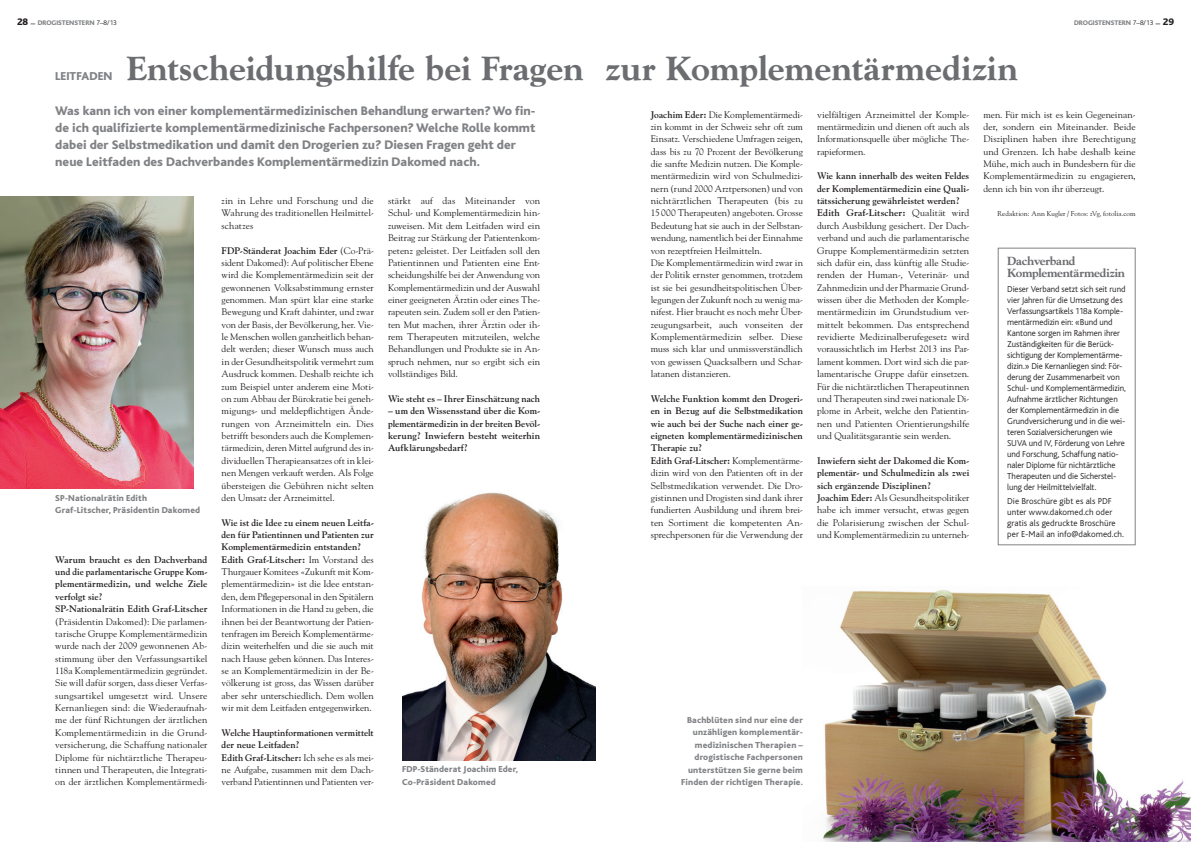
<style>
.page{position:relative;width:1191px;height:842px;background:#fff}
.page>*{position:absolute;margin:0;border:0;box-sizing:border-box;transform-origin:0 0}
.t1{font:800 34px "Goudy";color:#6c6d70}
.t2{font:800 13px/17px "Bliss";color:#808285}
.t3{font:800 12px/12px "Goudy";letter-spacing:-.025em;color:#6c6d70}
.t4{font:800 12px "Bliss";letter-spacing:.005em;color:#808285}
.t5{font:9.5px/12.4px "Goudy";color:#231f20;text-align:justify}
.t6{font:700 9.5px/12.4px "Goudy";color:#231f20}
.t7{font:300 9px/11px "Bliss";letter-spacing:-.005em;color:#231f20}
.t8{font:800 9px/12.5px "Bliss";letter-spacing:.015em;color:#808285}
.t9{font:800 7px "Bliss";color:#808285}
.t10{font:7px "Goudy";letter-spacing:.005em;color:#231f20}
.s1{font-size:10px;color:#231f20}
.s2{font-weight:300;color:#231f20}
.s3{font-weight:700}
</style>
<div class="page">
<img style="left:0;top:196px;width:193px;height:292px">
<img style="left:402px;top:492px;width:193px;height:268px">
<div style="left:997px;top:248px;width:138px;height:297px;border:1px solid #808285"></div>
<img style="left:823px;top:590px;width:368px;height:252px">
<p class="t9" style="left:17px;top:19px;width:101px"><span class="s1">28</span> <sup>_</sup> drogistenstern <span class="s2">7–8/13</span></p>
<p class="t9" style="left:1074px;top:19px;width:101px">drogistenstern <span class="s2">7–8/13</span> <sup>_</sup> <span class="s1">29</span></p>
<p class="t4" style="left:55px;top:70px;width:59px">Leitfaden</p>
<h1 class="t1" style="left:126px;top:49px;width:893px">Entscheidungshilfe bei Fragen zur Komplementärmedizin</h1>
<p class="t2" style="left:55px;top:103px;width:482px">Was kann ich von einer komplementärmedizinischen Behandlung erwarten? Wo fin&shy;de ich qualifizierte komplementärmedizinische Fachpersonen? Welche Rolle kommt dabei der Selbstmedikation und damit den Drogerien zu? Diesen Fragen geht der neue Leitfaden des Dachverbandes Komplementärmedizin Dakomed nach.</p>
<p class="t8" style="left:55px;top:492px;width:146px">SP-Nationalrätin Edith<br>Graf-Litscher, Präsidentin Dakomed</p>
<p class="t6" style="left:55px;top:553px;width:154px">Warum braucht es den Dachverband und die parlamentarische Gruppe Kom&shy;plementärmedizin, und welche Ziele verfolgt sie?<br>SP-Nationalrätin Edith Graf-Litscher</p>
<p class="t5" style="left:55px;top:615px;width:154px">(Präsidentin Dakomed): Die parlamen&shy;tarische Gruppe Komplementärmedizin wurde nach der 2009 gewonnenen Ab&shy;stimmung über den Verfassungsartikel 118a Komplementärmedizin gegründet.<br>Sie will dafür sorgen, dass dieser Verfas&shy;sungsartikel umgesetzt wird. Unsere Kernanliegen sind: die Wiederaufnah&shy;me der fünf Richtungen der ärztlichen Komplementärmedizin in die Grund&shy;versicherung, die Schaffung nationaler Diplome für nichtärztliche Therapeu&shy;tinnen und Therapeuten, die Integrati&shy;on der ärztlichen Komplementärmedi-</p>
<p class="t5" style="left:222px;top:194px;width:154px">zin in Lehre und Forschung und die Wahrung des traditionellen Heilmittel&shy;schatzes</p>
<p class="t5" style="left:222px;top:244px;width:154px"><span class="s3">FDP-Ständerat Joachim Eder</span> (Co-Prä&shy;sident Dakomed): Auf politischer Ebene wird die Komplementärmedizin seit der gewonnenen Volksabstimmung ernster genommen. Man spürt klar eine starke Bewegung und Kraft dahinter, und zwar von der Basis, der Bevölkerung, her. Vie&shy;le Menschen wollen ganzheitlich behan&shy;delt werden; dieser Wunsch muss auch in der Gesundheitspolitik vermehrt zum Ausdruck kommen. Deshalb reichte ich zum Beispiel unter anderem eine Moti&shy;on zum Abbau der Bürokratie bei geneh&shy;migungs- und meldepflichtigen Ände&shy;rungen von Arzneimitteln ein. Dies betrifft besonders auch die Komplemen&shy;tärmedizin, deren Mittel aufgrund des in&shy;dividuellen Therapieansatzes oft in klei&shy;nen Mengen verkauft werden. Als Folge übersteigen die Gebühren nicht selten den Umsatz der Arzneimittel.</p>
<p class="t5" style="left:222px;top:516px;width:154px;text-align:left"><span class="s3">Wie ist die Idee zu einem neuen Leitfa&shy;den für Patientinnen und Patienten zur Komplementärmedizin entstanden?<br>Edith Graf-Litscher:</span> Im Vorstand des Thurgauer Komitees «Zukunft mit Kom&shy;plementärmedizin» ist die Idee entstan&shy;den, dem Pflegepersonal in den Spitälern Informationen in die Hand zu geben, die ihnen bei der Beantwortung der Patien&shy;tenfragen im Bereich Komplementärme&shy;dizin weiterhelfen und die sie auch mit nach Hause geben können. Das Interes&shy;se an Komplementärmedizin in der Be&shy;völkerung ist gross, das Wissen darüber aber sehr unterschiedlich. Dem wollen wir mit dem Leitfaden entgegenwirken.</p>
<p class="t5" style="left:222px;top:726px;width:154px;text-align:left"><span class="s3">Welche Hauptinformationen vermittelt der neue Leitfaden?<br>Edith Graf-Litscher:</span> Ich sehe es als mei&shy;ne Aufgabe, zusammen mit dem Dach&shy;verband Patientinnen und Patienten ver-</p>
<p class="t5" style="left:388px;top:194px;width:154px">stärkt auf das Miteinander von Schul- und Komplementärmedizin hin&shy;zuweisen. Mit dem Leitfaden wird ein Beitrag zur Stärkung der Patientenkom&shy;petenz geleistet. Der Leitfaden soll den Patientinnen und Patienten eine Ent&shy;scheidungshilfe bei der Anwendung von Komplementärmedizin und der Auswahl einer geeigneten Ärztin oder eines The&shy;rapeuten sein. Zudem soll er den Patien&shy;ten Mut machen, ihrer Ärztin oder ih&shy;rem Therapeuten mitzuteilen, welche Behandlungen und Produkte sie in An&shy;spruch nehmen, nur so ergibt sich ein vollständiges Bild.</p>
<p class="t6" style="left:388px;top:392px;width:154px">Wie steht es – Ihrer Einschätzung nach</p>
<p class="t6" style="left:388px;top:405px;width:154px;text-align:justify">– um den Wissensstand über die Kom&shy;plementärmedizin in der breiten Bevöl&shy;kerung? Inwiefern besteht weiterhin Aufklärungsbedarf?</p>
<p class="t8" style="left:402px;top:763px;width:117px">FDP-Ständerat Joachim Eder,<br>Co-Präsident Dakomed</p>
<p class="t5" style="left:651px;top:108px;width:154px;text-align:left"><span class="s3">Joachim Eder:</span> Die Komplementärmedi&shy;zin kommt in der Schweiz sehr oft zum Einsatz. Verschiedene Umfragen zeigen, dass bis zu 70 Prozent der Bevölkerung die sanfte Medizin nutzen. Die Komple&shy;mentärmedizin wird von Schulmedizi&shy;nern (rund 2000 Arztpersonen) und von nichtärztlichen Therapeuten (bis zu 15 000 Therapeuten) angeboten. Grosse Bedeutung hat sie auch in der Selbstan&shy;wendung, namentlich bei der Einnahme von rezeptfreien Heilmitteln.<br>Die Komplementärmedizin wird zwar in der Politik ernster genommen, trotzdem ist sie bei gesundheitspolitischen Über&shy;legungen der Zukunft noch zu wenig ma&shy;nifest. Hier braucht es noch mehr Über&shy;zeugungsarbeit, auch vonseiten der Komplementärmedizin selber. Diese muss sich klar und unmissverständlich von gewissen Quacksalbern und Schar&shy;latanen distanzieren.</p>
<p class="t5" style="left:651px;top:392px;width:154px;text-align:left"><span class="s3">Welche Funktion kommt den Drogeri&shy;en in Bezug auf die Selbstmedikation wie auch bei der Suche nach einer ge&shy;eigneten komplementärmedizinischen Therapie zu?<br>Edith Graf-Litscher:</span> Komplementärme&shy;dizin wird von den Patienten oft in der Selbstmedikation verwendet. Die Dro&shy;gistinnen und Drogisten sind dank ihrer fundierten Ausbildung und ihrem brei&shy;ten Sortiment die kompetenten An&shy;sprechpersonen für die Verwendung der</p>
<p class="t5" style="left:817px;top:108px;width:154px">vielfältigen Arzneimittel der Komple&shy;mentärmedizin und dienen oft auch als Informationsquelle über mögliche The&shy;rapieformen.</p>
<p class="t5" style="left:817px;top:170px;width:154px;text-align:left"><span class="s3">Wie kann innerhalb des weiten Feldes der Komplementärmedizin eine Quali&shy;tätssicherung gewährleistet werden?<br>Edith Graf-Litscher:</span> Qualität wird durch Ausbildung gesichert. Der Dach&shy;verband und auch die parlamentarische Gruppe Komplementärmedizin setzten sich dafür ein, dass künftig alle Studie&shy;renden der Human-, Veterinär- und Zahnmedizin und der Pharmazie Grund&shy;wissen über die Methoden der Komple&shy;mentärmedizin im Grundstudium ver&shy;mittelt bekommen. Das entsprechend revidierte Medizinalberufegesetz wird voraussichtlich im Herbst 2013 ins Par&shy;lament kommen. Dort wird sich die par&shy;lamentarische Gruppe dafür einsetzen.<br>Für die nichtärztlichen Therapeutinnen und Therapeuten sind zwei nationale Di&shy;plome in Arbeit, welche den Patientin&shy;nen und Patienten Orientierungshilfe und Qualitätsgarantie sein werden.</p>
<p class="t5" style="left:817px;top:454px;width:154px;text-align:left"><span class="s3">Inwiefern sieht der Dakomed die Kom&shy;plementär- und Schulmedizin als zwei sich ergänzende Disziplinen?<br>Joachim Eder:</span> Als Gesundheitspolitiker habe ich immer versucht, etwas gegen die Polarisierung zwischen der Schul&shy;und Komplementärmedizin zu unterneh-</p>
<p class="t5" style="left:983px;top:108px;width:154px">men. Für mich ist es kein Gegeneinan&shy;der, sondern ein Miteinander. Beide Disziplinen haben ihre Berechtigung und Grenzen. Ich habe deshalb keine Mühe, mich auch in Bundesbern für die Komplementärmedizin zu engagieren, denn ich bin von ihr überzeugt.</p>
<p class="t10" style="left:997px;top:210px;width:140px">Redaktion: Ann Kugler / Fotos: zVg, fotolia.com</p>
<p class="t3" style="left:1007px;top:255px;width:119px">Dachverband<br>Komplementärmedizin</p>
<p class="t7" style="left:1007px;top:284px;width:120px">Dieser Verband setzt sich seit rund vier Jahren für die Umsetzung des<br>Verfassungsartikels 118a Komple&shy;mentärmedizin ein: «Bund und<br>Kantone sorgen im Rahmen ihrer<br>Zuständigkeiten für die Berück&shy;sichtigung der Komplementärme&shy;dizin.» Die Kernanliegen sind: För&shy;derung der Zusammenarbeit von<br>Schul- und Komplementärmedizin,<br>Aufnahme ärztlicher Richtungen der Komplementärmedizin in die<br>Grundversicherung und in die wei&shy;teren Sozialversicherungen wie<br>SUVA und IV, Förderung von Lehre und Forschung, Schaffung natio&shy;naler Diplome für nichtärztliche<br>Therapeuten und die Sicherstel&shy;lung der Heilmittelvielfalt.</p>
<p class="t7" style="left:1007px;top:496px;width:118px">Die Broschüre gibt es als PDF unter www.dakomed.ch oder gratis als gedruckte Broschüre per E-Mail an info@dakomed.ch.</p>
<p class="t8" style="left:681px;top:714px;width:123px;text-align:right">Bachblüten sind nur eine der unzähligen komplementär&shy;medizinischen Therapien – drogistische Fachpersonen unterstützen Sie gerne beim<br>Finden der richtigen Therapie.</p>
</div>
